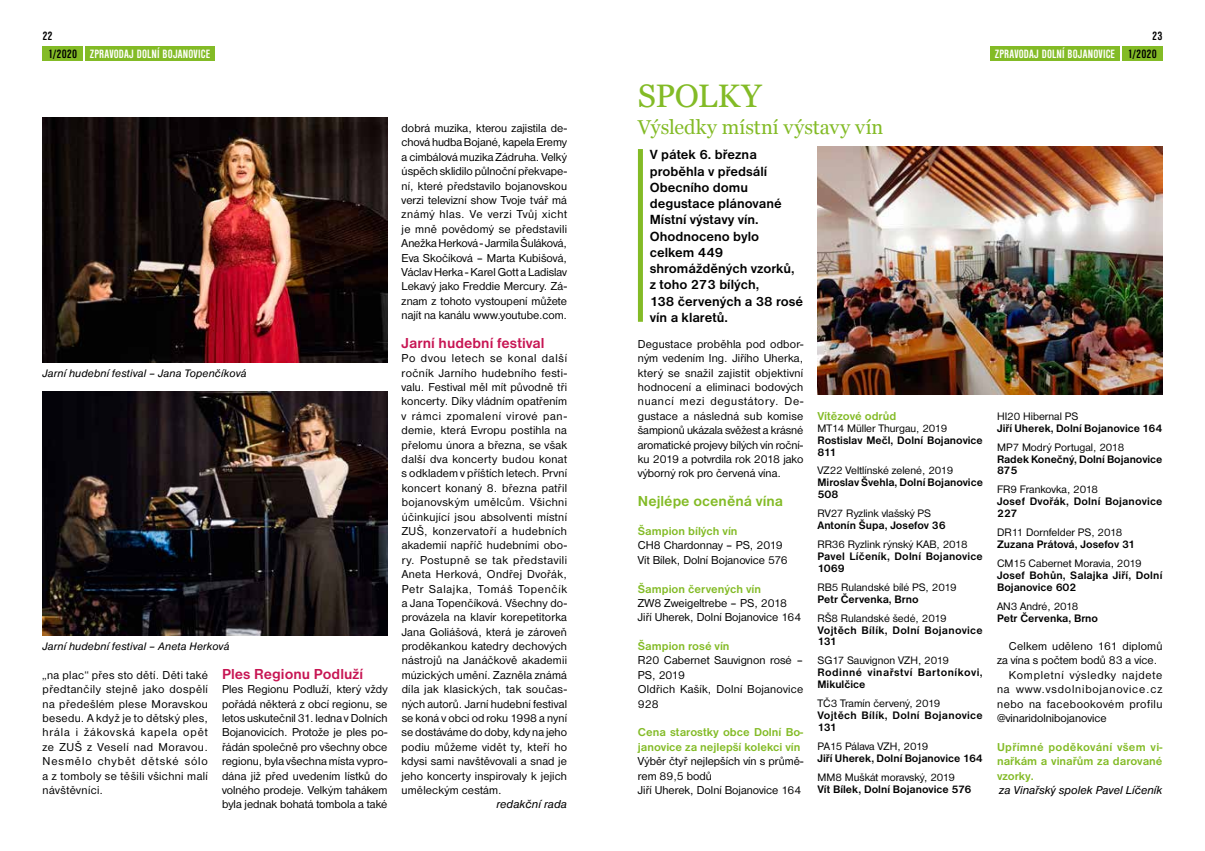
<style>
.page{position:relative;width:1205px;height:851px;background:#fff}
.page>*{position:absolute;margin:0;border:0;box-sizing:border-box;transform-origin:0 0}
.t1{font:32.5px "Georgia";letter-spacing:.105em;color:#83bb26}
.t2{font:20px "Georgia";color:#83bb26}
.t3{font:700 15px "Nimbus San DEE";color:#c71553}
.t4{font:700 15px "Nimbus San DEE";color:#83bb26}
.t5{font:700 13.75px/16.2px "Nimbus San DEE";color:#000}
.t6{font:700 condensed 12.5px "Nimbus San DEE";letter-spacing:.01em;color:#fff}
.t7{font:700 condensed 12.5px "Nimbus San DEE";color:#000}
.t8{font:11.88px/14.4px "Nimbus San DEE";color:#000;text-align:justify}
.t9{font:700 11.88px/14.4px "Nimbus San DEE";color:#83bb26}
.t10{font:italic 11.88px "Nimbus San DEE";color:#000}
.t11{font:11.88px "Nimbus San DEE";letter-spacing:.07em;color:#000}
.t12{font:11.88px "Nimbus San DEE";letter-spacing:.04em;color:#000}
.t13{font:11.88px "Nimbus San DEE";letter-spacing:.065em;color:#000}
.t14{font:11.88px "Nimbus San DEE";letter-spacing:.02em;color:#000}
.t15{font:700 11.25px/11.9px "Nimbus San DEE";color:#000}
.t16{font:11.25px "Nimbus San DEE";color:#000}
.t17{font:italic 11.25px "Nimbus San DEE";letter-spacing:.01em;color:#000}
.t18{font:700 11.25px/11.9px "Nimbus San DEE";letter-spacing:.025em;color:#000}
.t19{font:700 11.25px/11.9px "Nimbus San DEE";letter-spacing:.04em;color:#000}
.s1{color:#000}
</style>
<div class="page">
<div style="left:990px;top:46px;width:129px;height:14px;background:#83bb26"></div>
<div style="left:1122px;top:46px;width:40px;height:14px;background:#83bb26"></div>
<div style="left:85px;top:46px;width:129px;height:14px;background:#83bb26"></div>
<div style="left:43px;top:46px;width:40px;height:14px;background:#83bb26"></div>
<img style="left:817px;top:146px;width:345px;height:248px">
<img style="left:43px;top:117px;width:344px;height:245px">
<img style="left:43px;top:391px;width:344px;height:244px">
<div style="left:638px;top:149px;width:5px;height:173px;background:#83bb26"></div>
<p class="t7" style="left:43px;top:29px;width:12px">22</p>
<p class="t7" style="left:1152px;top:29px;width:12px">23</p>
<p class="t6" style="left:48px;top:47px;width:163px"><span class="s1">1/2020</span> ZPRAVODAJ DOLNÍ BOJANOVICE</p>
<p class="t6" style="left:995px;top:47px;width:163px">ZPRAVODAJ DOLNÍ BOJANOVICE <span class="s1">1/2020</span></p>
<p class="t17" style="left:43px;top:366px;width:206px">Jarní hudební festival – Jana Topenčíková</p>
<p class="t17" style="left:43px;top:640px;width:188px">Jarní hudební festival – Aneta Herková</p>
<p class="t8" style="left:43px;top:667px;width:167px">„na plac“ přes sto dětí. Děti také předtančily stejně jako dospělí na předešlém plese Moravskou besedu. A když je to dětský ples, hrála i žákovská kapela opět ze ZUŠ z Veselí nad Moravou.<br>Nesmělo chybět dětské sólo a z tomboly se těšili všichni malí návštěvníci.</p>
<p class="t3" style="left:222px;top:665px;width:143px">Ples Regionu Podluží</p>
<p class="t8" style="left:222px;top:682px;width:167px">Ples Regionu Podluží, který vždy pořádá některá z obcí regionu, se letos uskutečnil 31. ledna v Dolních Bojanovicích. Protože je ples po&shy;řádán společně pro všechny obce regionu, byla všechna místa vypro&shy;dána již před uvedením lístků do volného prodeje. Velkým tahákem byla jednak bohatá tombola a také</p>
<p class="t8" style="left:402px;top:121px;width:167px">dobrá muzika, kterou zajistila de&shy;chová hudba Bojané, kapela Eremy a cimbálová muzika Zádruha. Velký úspěch sklidilo půlnoční překvape&shy;ní, které představilo bojanovskou verzi televizní show Tvoje tvář má známý hlas. Ve verzi Tvůj xicht je mně povědomý se představili Anežka Herková - Jarmila Šuláková, Eva Skočíková – Marta Kubišová, Václav Herka - Karel Gott a Ladislav Lekavý jako Freddie Mercury. Zá&shy;znam z tohoto vystoupení můžete najít na kanálu www.youtube.com.</p>
<p class="t3" style="left:402px;top:334px;width:144px">Jarní hudební festival</p>
<p class="t8" style="left:402px;top:351px;width:167px">Po dvou letech se konal další ročník Jarního hudebního festi&shy;valu. Festival měl mít původně tři koncerty. Díky vládním opatřením v rámci zpomalení virové pan&shy;demie, která Evropu postihla na přelomu února a března, se však další dva koncerty budou konat s odkladem v příštích letech. První koncert konaný 8. března patřil bojanovským umělcům. Všichni účinkující jsou absolventi místní ZUŠ, konzervatoří a hudebních akademií napříč hudebními obo&shy;ry. Postupně se tak představili Aneta Herková, Ondřej Dvořák, Petr Salajka, Tomáš Topenčík a Jana Topenčíková. Všechny do&shy;provázela na klavír korepetitorka Jana Goliášová, která je zároveň proděkankou katedry dechových nástrojů na Janáčkově akademii múzických umění. Zazněla známá díla jak klasických, tak součas&shy;ných autorů. Jarní hudební festival se koná v obci od roku 1998 a nyní se dostáváme do doby, kdy na jeho podiu můžeme vidět ty, kteří ho kdysi sami navštěvovali a snad je jeho koncerty inspirovaly k jejich uměleckým cestám.</p>
<p class="t10" style="left:496px;top:797px;width:72px">redakční rada</p>
<h1 class="t1" style="left:638px;top:76px;width:125px">spolky</h1>
<h2 class="t2" style="left:638px;top:115px;width:247px">Výsledky místní výstavy vín</h2>
<p class="t5" style="left:650px;top:147px;width:155px">V pátek 6. března proběhla v předsálí<br>Obecního domu degustace plánované<br>Místní výstavy vín.<br>Ohodnoceno bylo celkem 449 shromážděných vzorků, z toho 273 bílých,<br>138 červených a 38 rosé vín a klaretů.</p>
<p class="t8" style="left:638px;top:337px;width:167px">Degustace proběhla pod odbor&shy;ným vedením Ing. Jiřího Uherka, který se snažil zajistit objektivní hodnocení a eliminaci bodových nuancí mezi degustátory. De&shy;gustace a následná sub komise šampionů ukázala svěžest a krásné aromatické projevy bílých vín roční&shy;ku 2019 a potvrdila rok 2018 jako výborný rok pro červená vína.</p>
<p class="t4" style="left:638px;top:492px;width:147px">Nejlépe oceněná vína</p>
<p class="t9" style="left:638px;top:524px;width:101px">Šampion bílých vín</p>
<p class="t8" style="left:638px;top:538px;width:151px">CH8 Chardonnay – PS, 2019<br>Vít Bílek, Dolní Bojanovice 576</p>
<p class="t9" style="left:638px;top:581px;width:125px">Šampion červených vín</p>
<p class="t8" style="left:638px;top:596px;width:165px">ZW8 Zweigeltrebe – PS, 2018<br>Jiří Uherek, Dolní Bojanovice 164</p>
<p class="t9" style="left:638px;top:639px;width:93px">Šampion rosé vín</p>
<p class="t8" style="left:638px;top:653px;width:167px;text-align:left">R20 Cabernet Sauvignon rosé –<br>PS, 2019<br>Oldřich Kašík, Dolní Bojanovice<br>928</p>
<p class="t9" style="left:638px;top:725px;width:167px">Cena starostky obce Dolní Bo&shy;janovice za nejlepší kolekci vín</p>
<p class="t8" style="left:638px;top:754px;width:167px;text-align:left">Výběr čtyř nejlepších vín s průmě&shy;rem 89,5 bodů<br>Jiří Uherek, Dolní Bojanovice 164</p>
<p class="t9" style="left:817px;top:409px;width:80px">Vítězové odrůd</p>
<p class="t16" style="left:817px;top:421px;width:131px">MT14 Müller Thurgau, 2019</p>
<p class="t15" style="left:817px;top:434px;width:167px">Rostislav Mečl, Dolní Bojanovice<br>811</p>
<p class="t16" style="left:817px;top:464px;width:137px">VZ22 Veltlínské zelené, 2019</p>
<p class="t15" style="left:817px;top:476px;width:167px">Miroslav Švehla, Dolní Bojanovice<br>508</p>
<p class="t16" style="left:817px;top:507px;width:115px">RV27 Ryzlink vlašský PS</p>
<p class="t15" style="left:817px;top:519px;width:130px">Antonín Šupa, Josefov 36</p>
<p class="t16" style="left:817px;top:538px;width:152px">RR36 Ryzlink rýnský KAB, 2018</p>
<p class="t15" style="left:817px;top:550px;width:167px">Pavel Líčeník, Dolní Bojanovice<br>1069</p>
<p class="t16" style="left:817px;top:580px;width:141px">RB5 Rulandské bílé PS, 2019</p>
<p class="t15" style="left:817px;top:593px;width:103px">Petr Červenka, Brno</p>
<p class="t16" style="left:817px;top:611px;width:131px">RŠ8 Rulandské šedé, 2019</p>
<p class="t18" style="left:817px;top:624px;width:167px">Vojtěch Bílík, Dolní Bojanovice<br>131</p>
<p class="t16" style="left:817px;top:654px;width:133px">SG17 Sauvignon VZH, 2019</p>
<p class="t19" style="left:817px;top:666px;width:167px">Rodinné vinařství Bartoníkovi,<br>Mikulčice</p>
<p class="t16" style="left:817px;top:697px;width:124px">TČ3 Tramín červený, 2019</p>
<p class="t18" style="left:817px;top:709px;width:167px">Vojtěch Bílík, Dolní Bojanovice<br>131</p>
<p class="t16" style="left:817px;top:739px;width:112px">PA15 Pálava VZH, 2019</p>
<p class="t15" style="left:817px;top:752px;width:167px">Jiří Uherek, Dolní Bojanovice 164</p>
<p class="t16" style="left:817px;top:770px;width:139px">MM8 Muškát moravský, 2019</p>
<p class="t15" style="left:817px;top:783px;width:156px">Vít Bílek, Dolní Bojanovice 576</p>
<p class="t16" style="left:997px;top:410px;width:83px">HI20 Hibernal PS</p>
<p class="t15" style="left:997px;top:422px;width:167px">Jiří Uherek, Dolní Bojanovice 164</p>
<p class="t16" style="left:997px;top:440px;width:129px">MP7 Modrý Portugal, 2018</p>
<p class="t15" style="left:997px;top:453px;width:167px">Radek Konečný, Dolní Bojanovice<br>875</p>
<p class="t16" style="left:997px;top:483px;width:102px">FR9 Frankovka, 2018</p>
<p class="t15" style="left:997px;top:495px;width:167px">Josef Dvořák, Dolní Bojanovice<br>227</p>
<p class="t16" style="left:997px;top:526px;width:127px">DR11 Dornfelder PS, 2018</p>
<p class="t15" style="left:997px;top:538px;width:140px">Zuzana Prátová, Josefov 31</p>
<p class="t16" style="left:997px;top:557px;width:146px">CM15 Cabernet Moravia, 2019</p>
<p class="t15" style="left:997px;top:569px;width:167px">Josef Bohůn, Salajka Jiří, Dolní<br>Bojanovice 602</p>
<p class="t16" style="left:997px;top:599px;width:83px">AN3 André, 2018</p>
<p class="t15" style="left:997px;top:612px;width:103px">Petr Červenka, Brno</p>
<p class="t14" style="left:1009px;top:639px;width:155px">Celkem uděleno 161 diplomů</p>
<p class="t8" style="left:997px;top:653px;width:162px">za vína s počtem bodů 83 a více.</p>
<p class="t13" style="left:1009px;top:668px;width:155px">Kompletní výsledky najdete</p>
<p class="t11" style="left:997px;top:682px;width:167px">na www.vsdolnibojanovice.cz</p>
<p class="t12" style="left:997px;top:697px;width:167px">nebo na facebookovém profilu</p>
<p class="t8" style="left:997px;top:711px;width:111px">@vinaridolnibojanovice</p>
<p class="t9" style="left:997px;top:739px;width:167px;text-align:justify">Upřímné poděkování všem vi&shy;nařkám a vinařům za darované vzorky.</p>
<p class="t10" style="left:999px;top:783px;width:165px">za Vinařský spolek Pavel Líčeník</p>
</div>
